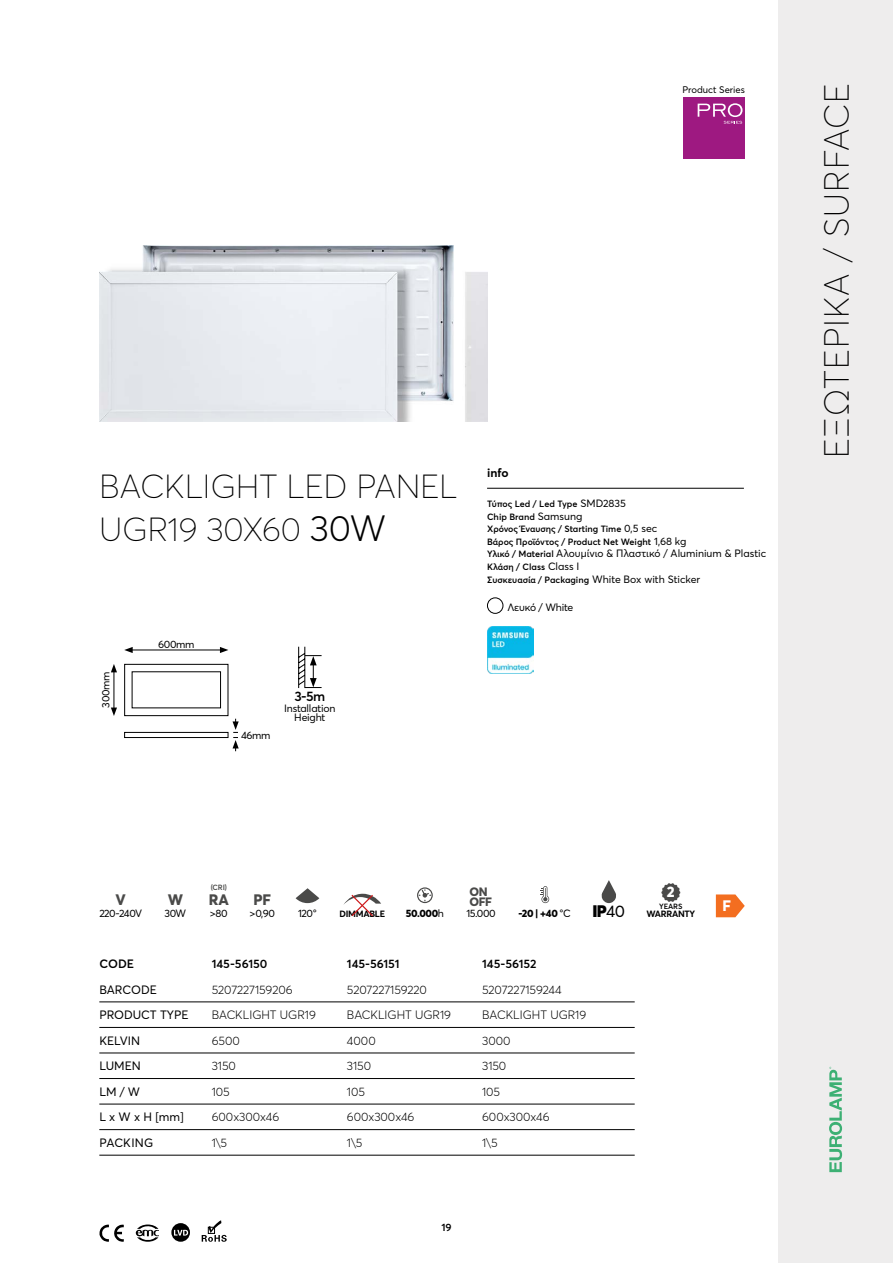
<style>
.page{position:relative;width:893px;height:1263px;background:#fff}
.page>*{position:absolute;margin:0;border:0;box-sizing:border-box;transform-origin:0 0}
.t1{font:100 34.5px "Averta PE";letter-spacing:.035em;color:#000}
.t2{font:100 33px/43.3px "Averta PE";letter-spacing:.01em;color:#000}
.t3{font:900 16.5px "Averta PE";color:#000}
.t4{font:800 15px "Averta PE";color:#4a4a49}
.t5{font:800 15px "Averta PE";color:#fff}
.t6{font:600 13.5px "Averta PE";color:#000}
.t7{font:300 12px/25.5px "Averta PE";color:#000}
.t8{font:12px/25.5px "Averta PE";color:#000}
.t9{font:600 12px "Averta PE";color:#000}
.t10{font:800 12px/10.5px "Averta PE";color:#4a4a49}
.t11{font:700 12px "Averta PE";color:#000}
.t12{font:10.5px/9px "Averta PE";letter-spacing:-.02em;color:#000;text-align:center}
.t13{font:10.5px "Averta PE";color:#000}
.t14{font:800 10.5px "Averta PE";letter-spacing:-.04em;color:#000}
.t15{font:600 10.5px "Averta PE";color:#000}
.t16{font:9.45px "Averta PE";color:#000}
.t17{font:600 9px/12.6px "Averta PE";color:#000}
.t18{font:700 9px "Averta PE";letter-spacing:-.03em;color:#000}
.t19{font:600 7.5px "Averta PE";letter-spacing:-.015em;color:#000}
.t20{font:600 7.5px "Averta PE";color:#4a4a49}
.s1{font-weight:300;font-size:36.15px}
.s2{font-weight:400;font-size:10.5px}
.s3{font-weight:600;font-size:9px}
.s4{font-weight:400}
</style>
<div class="page">
<div style="left:778px;top:0;width:115px;height:1263px;background:#eeeded"></div>
<svg style="left:829px;top:1067px;width:13px;height:105px"></svg>
<div style="left:683px;top:97px;width:62px;height:62px;background:#9e1981"></div>
<svg style="left:698px;top:103px;width:44px;height:21px"></svg>
<svg style="left:661px;top:883px;width:20px;height:19px"></svg>
<svg style="left:601px;top:880px;width:15px;height:23px"></svg>
<svg style="left:417px;top:887px;width:16px;height:17px"></svg>
<svg style="left:296px;top:888px;width:23px;height:15px"></svg>
<svg style="left:716px;top:894px;width:29px;height:23px"></svg>
<svg style="left:540px;top:886px;width:9px;height:17px"></svg>
<svg style="left:343px;top:893px;width:38px;height:24px"></svg>
<hr style="left:99px;top:1002px;width:536px;height:1px;background:#000">
<hr style="left:99px;top:1027px;width:536px;height:1px;background:#000">
<hr style="left:99px;top:1053px;width:536px;height:1px;background:#000">
<hr style="left:99px;top:1078px;width:536px;height:1px;background:#000">
<hr style="left:99px;top:1104px;width:536px;height:1px;background:#000">
<hr style="left:99px;top:1129px;width:536px;height:1px;background:#000">
<hr style="left:99px;top:1155px;width:536px;height:1px;background:#000">
<hr style="left:487px;top:488px;width:257px;height:1px;background:#000">
<img style="left:487px;top:627px;width:47px;height:47px">
<div style="left:487px;top:597px;width:16px;height:17px;border:1px solid #000;border-radius:50%"></div>
<div style="left:124px;top:664px;width:104px;height:52px;border:1px solid #000"></div>
<hr style="left:114px;top:670px;width:1px;height:40px;background:#000">
<svg style="left:111px;top:707px;width:6px;height:9px"></svg>
<svg style="left:111px;top:664px;width:6px;height:8px"></svg>
<hr style="left:130px;top:650px;width:92px;height:1px;background:#000">
<svg style="left:220px;top:647px;width:8px;height:6px"></svg>
<svg style="left:124px;top:647px;width:9px;height:6px"></svg>
<div style="left:124px;top:732px;width:104px;height:6px;border:1px solid #000"></div>
<svg style="left:233px;top:719px;width:6px;height:32px"></svg>
<svg style="left:298px;top:646px;width:24px;height:43px"></svg>
<img style="left:99px;top:245px;width:389px;height:177px">
<svg style="left:99px;top:1224px;width:25px;height:18px"></svg>
<svg style="left:135px;top:1224px;width:24px;height:18px"></svg>
<svg style="left:171px;top:1223px;width:19px;height:19px"></svg>
<svg style="left:174px;top:1230px;width:14px;height:5px"></svg>
<svg style="left:202px;top:1220px;width:25px;height:22px"></svg>
<p class="t16" style="left:682px;top:83px;width:64px">Product Series</p>
<h2 class="t2" style="left:99px;top:463px;width:359px">BACKLIGHT LED PANEL<br>UGR19 30X60 <span class="s1">30W</span></h2>
<p class="t12" style="left:101px;top:708px;width:37px;rotate:-90deg">300mm</p>
<p class="t12" style="left:158px;top:640px;width:38px">600mm</p>
<p class="t12" style="left:241px;top:730px;width:31px">46mm</p>
<h3 class="t6" style="left:294px;top:687px;width:33px">3-5m</h3>
<p class="t12" style="left:284px;top:703px;width:53px">Installation<br>Height</p>
<h3 class="t11" style="left:487px;top:464px;width:23px">info</h3>
<p class="t17" style="left:487px;top:497px;width:201px">Τύπος Led / Led Type <span class="s2">SMD2835<br></span>Chip Brand <span class="s2">Samsung<br></span>Χρόνος Έναυσης / Starting Time <span class="s2">0,5 sec<br></span>Βάρος Προϊόντος / Product Net Weight <span class="s2">1,68 kg</span></p>
<p class="t13" style="left:487px;top:546px;width:281px"><span class="s3">Υλικό / Material</span> Αλουμίνιο &amp; Πλαστικό / Aluminium &amp; Plastic</p>
<p class="t17" style="left:487px;top:560px;width:215px">Κλάση / Class <span class="s2">Class I<br></span>Συσκευασία / Packaging <span class="s2">White Box with Sticker</span></p>
<p class="t12" style="left:507px;top:602px;width:67px">Λευκό / White</p>
<h1 class="t1" style="left:813px;top:458px;width:377px;rotate:-90deg">ΕΞΩΤΕΡΙΚΑ / SURFACE</h1>
<h3 class="t4" style="left:116px;top:889px;width:12px">V</h3>
<p class="t12" style="left:99px;top:909px;width:44px">220-240V</p>
<h3 class="t4" style="left:168px;top:889px;width:17px">W</h3>
<p class="t12" style="left:165px;top:909px;width:23px">30W</p>
<p class="t20" style="left:211px;top:882px;width:18px">(CRI)</p>
<h3 class="t10" style="left:470px;top:886px;width:24px">ON<br>OFF</h3>
<h3 class="t4" style="left:209px;top:889px;width:22px">RA</h3>
<h3 class="t4" style="left:253px;top:889px;width:19px">PF</h3>
<p class="t12" style="left:210px;top:909px;width:19px">&gt;80</p>
<p class="t14" style="left:406px;top:906px;width:39px">50.000<span class="s4">h</span></p>
<h3 class="t3" style="left:592px;top:900px;width:34px">IP<span class="s4">40</span></h3>
<p class="t18" style="left:339px;top:908px;width:47px">DIMMABLE</p>
<p class="t14" style="left:518px;top:906px;width:54px">-20 | +40 <span class="s4">°C</span></p>
<p class="t12" style="left:298px;top:909px;width:20px">120°</p>
<p class="t12" style="left:250px;top:909px;width:27px">&gt;0,90</p>
<p class="t12" style="left:466px;top:909px;width:31px">15.000</p>
<h3 class="t5" style="left:667px;top:881px;width:9px">2</h3>
<p class="t19" style="left:659px;top:901px;width:25px">YEARS</p>
<p class="t18" style="left:646px;top:908px;width:50px">WARRANTY</p>
<h3 class="t5" style="left:723px;top:895px;width:10px">F</h3>
<h3 class="t9" style="left:99px;top:955px;width:36px">CODE</h3>
<h3 class="t8" style="left:99px;top:976px;width:91px">BARCODE<br>PRODUCT TYPE<br>KELVIN<br>LUMEN<br>LM / W<br>L x W x H [mm]<br>PACKING</h3>
<h3 class="t9" style="left:212px;top:955px;width:57px">145-56150</h3>
<h3 class="t7" style="left:212px;top:976px;width:106px">5207227159206<br>BACKLIGΗΤ UGR19<br>6500<br>3150<br>105<br>600x300x46<br>1\5</h3>
<h3 class="t9" style="left:347px;top:955px;width:54px">145-56151</h3>
<h3 class="t7" style="left:347px;top:976px;width:106px">5207227159220<br>BACKLIGΗΤ UGR19<br>4000<br>3150<br>105<br>600x300x46<br>1\5</h3>
<h3 class="t9" style="left:482px;top:955px;width:56px">145-56152</h3>
<h3 class="t7" style="left:482px;top:976px;width:106px">5207227159244<br>BACKLIGΗΤ UGR19<br>3000<br>3150<br>105<br>600x300x46<br>1\5</h3>
<p class="t15" style="left:441px;top:1219px;width:12px">19</p>
</div>
